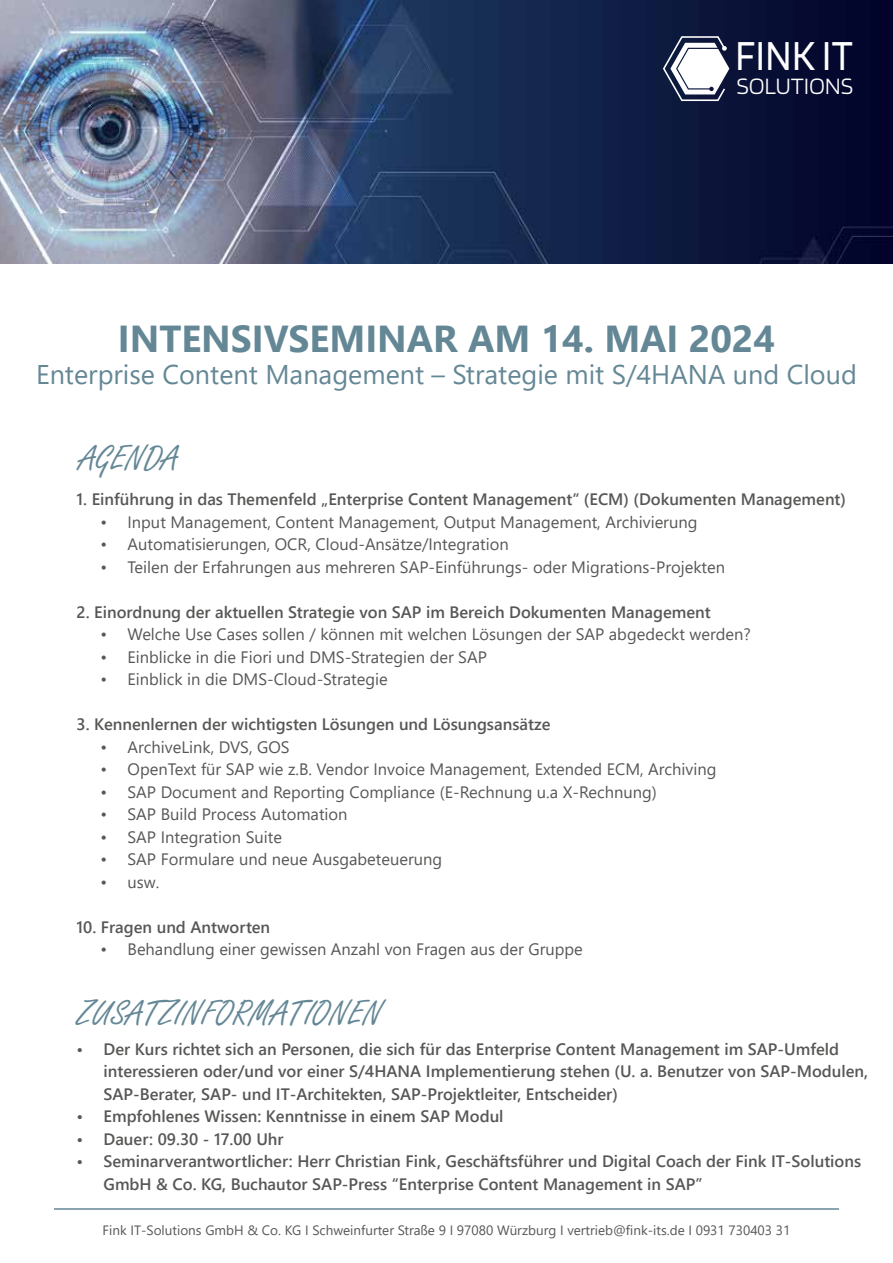
<style>
.page{position:relative;width:893px;height:1263px;background:#fff}
.page>*{position:absolute;margin:0;border:0;box-sizing:border-box;transform-origin:0 0}
.t1{font:44.55px "Blinker";letter-spacing:.015em;color:#fff;scale:.89 1}
.t2{font:700 37.5px "Segoe UI";color:#648796}
.t3{font:37.5px "Freestyle Script";color:#648796}
.t4{font:27px "Segoe UI";color:#648796}
.t5{font:200 24.45px "Blinker";letter-spacing:-.005em;color:#fff}
.t6{font:600 16.5px/22.5px "Segoe UI";color:#575756}
.t7{font:16.5px "Segoe UI";color:#575756}
.t8{font:13.5px "Segoe UI";color:#575756}
</style>
<div class="page">
<img style="left:0;top:0;width:893px;height:264px">
<svg style="left:662px;top:35px;width:67px;height:66px"></svg>
<hr style="left:54px;top:1208px;width:785px;height:2px;background:#648796">
<h1 class="t1" style="left:735px;top:33px;width:133px">FINK IT</h1>
<h3 class="t5" style="left:736px;top:74px;width:118px">SOLUTIONS</h3>
<h2 class="t2" style="left:118px;top:303px;width:659px">INTENSIVSEMINAR AM 14. MAI 2024</h2>
<h3 class="t4" style="left:36px;top:349px;width:822px">Enterprise Content Management – Strategie mit S/4HANA und Cloud</h3>
<h2 class="t3" style="left:79px;top:438px;width:101px">AGENDA</h2>
<p class="t6" style="left:77px;top:487px;width:771px">1. Einführung in das Themenfeld „Enterprise Content Management“ (ECM) (Dokumenten Management)</p>
<p class="t7" style="left:101px;top:506px;width:598px">• Input Management, Content Management, Output Management, Archivierung</p>
<p class="t7" style="left:101px;top:529px;width:410px">• Automatisierungen, OCR, Cloud-Ansätze/Integration</p>
<p class="t7" style="left:101px;top:551px;width:626px">• Teilen der Erfahrungen aus mehreren SAP-Einführungs- oder Migrations-Projekten</p>
<p class="t6" style="left:77px;top:599px;width:636px">2. Einordnung der aktuellen Strategie von SAP im Bereich Dokumenten Management</p>
<p class="t7" style="left:101px;top:619px;width:652px">• Welche Use Cases sollen / können mit welchen Lösungen der SAP abgedeckt werden?</p>
<p class="t7" style="left:101px;top:641px;width:388px">• Einblicke in die Fiori und DMS-Strategien der SAP</p>
<p class="t7" style="left:101px;top:664px;width:289px">• Einblick in die DMS-Cloud-Strategie</p>
<p class="t6" style="left:77px;top:712px;width:475px">3. Kennenlernen der wichtigsten Lösungen und Lösungsansätze</p>
<p class="t7" style="left:101px;top:731px;width:191px">• ArchiveLink, DVS, GOS</p>
<p class="t7" style="left:101px;top:754px;width:617px">• OpenText für SAP wie z.B. Vendor Invoice Management, Extended ECM, Archiving</p>
<p class="t7" style="left:101px;top:776px;width:558px">• SAP Document and Reporting Compliance (E-Rechnung u.a X-Rechnung)</p>
<p class="t7" style="left:101px;top:799px;width:249px">• SAP Build Process Automation</p>
<p class="t7" style="left:101px;top:821px;width:183px">• SAP Integration Suite</p>
<p class="t7" style="left:101px;top:844px;width:343px">• SAP Formulare und neue Ausgabeteuerung</p>
<p class="t7" style="left:101px;top:866px;width:60px">• usw.</p>
<p class="t6" style="left:77px;top:914px;width:195px">10. Fragen und Antworten</p>
<p class="t7" style="left:101px;top:934px;width:484px">• Behandlung einer gewissen Anzahl von Fragen aus der Gruppe</p>
<h2 class="t3" style="left:78px;top:993px;width:306px">ZUSATZINFORMATIONEN</h2>
<p class="t6" style="left:104px;top:1036px;width:766px;text-indent:-27px">• Der Kurs richtet sich an Personen, die sich für das Enterprise Content Management im SAP-Umfeld interessieren oder/und vor einer S/4HANA Implementierung stehen (U. a. Benutzer von SAP-Modulen,<br>SAP-Berater, SAP- und IT-Architekten, SAP-Projektleiter, Entscheider)</p>
<p class="t6" style="left:77px;top:1104px;width:429px">• Empfohlenes Wissen: Kenntnisse in einem SAP Modul</p>
<p class="t6" style="left:77px;top:1126px;width:209px">• Dauer: 09.30 - 17.00 Uhr</p>
<p class="t6" style="left:104px;top:1149px;width:759px;text-indent:-27px">• Seminarverantwortlicher: Herr Christian Fink, Geschäftsführer und Digital Coach der Fink IT-Solutions<br>GmbH &amp; Co. KG, Buchautor SAP-Press “Enterprise Content Management in SAP”</p>
<p class="t8" style="left:103px;top:1217px;width:689px">Fink IT-Solutions GmbH &amp; Co. KG Ι Schweinfurter Straße 9 Ι 97080 Würzburg Ι vertrieb@fink-its.de Ι 0931 730403 31</p>
</div>
